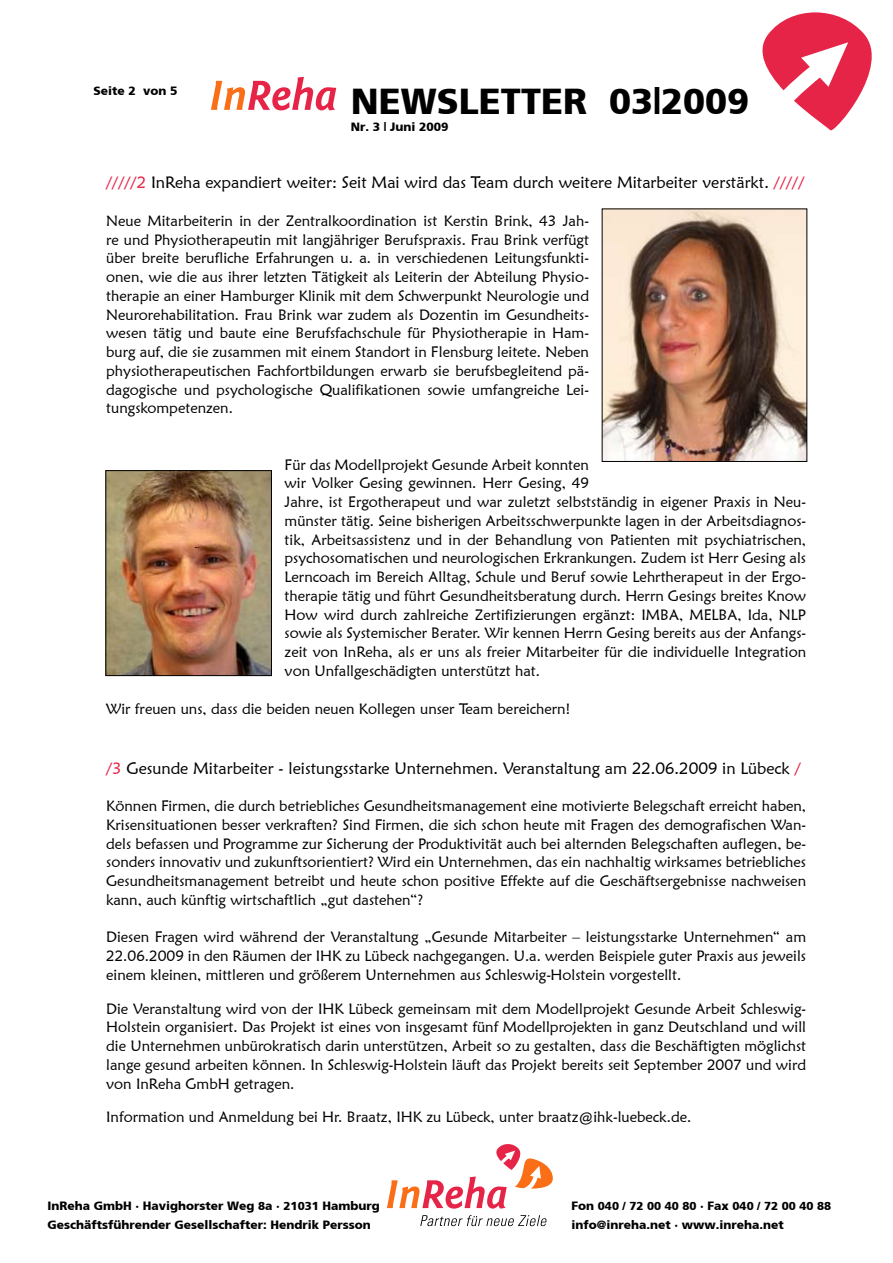
<style>
.page{position:relative;width:893px;height:1263px;background:#fff}
.page>*{position:absolute;margin:0;border:0;box-sizing:border-box;transform-origin:0 0}
.t1{font:900 36px "Frutiger";color:#000}
.t2{font:16.5px "Maiandra GD";color:#000}
.t3{font:15px/18.8px "Maiandra GD";color:#000;text-align:justify}
.t4{font:900 12px/18.8px "Frutiger";color:#000}
.t5{font:900 11.55px "Frutiger";color:#000}
.s1{color:#e62447}
.s2{font-size:11.55px}
.s3{font-size:12px}
</style>
<div class="page">
<svg style="left:762px;top:12px;width:110px;height:119px"></svg>
<svg style="left:211px;top:77px;width:125px;height:33px"></svg>
<svg style="left:420px;top:1215px;width:127px;height:11px"></svg>
<svg style="left:387px;top:1144px;width:166px;height:64px"></svg>
<img style="left:604px;top:211px;width:201px;height:249px">
<img style="left:107px;top:472px;width:163px;height:202px">
<div style="left:105px;top:470px;width:167px;height:206px;border:1px solid #000"></div>
<p class="t4" style="left:94px;top:82px;width:86px">Seite 2 von 5</p>
<h1 class="t1" style="left:351px;top:80px;width:400px">NEWSLETTER 03|2009</h1>
<p class="t4" style="left:351px;top:117px;width:99px">Nr. 3 | Juni 2009</p>
<p class="t2" style="left:106px;top:173px;width:700px"><span class="s1">/////2</span> InReha expandiert weiter: Seit Mai wird das Team durch weitere Mitarbeiter verstärkt. <span class="s1">/////</span></p>
<p class="t3" style="left:106px;top:211px;width:484px">Neue Mitarbeiterin in der Zentralkoordination ist Kerstin Brink, 43 Jah&shy;re und Physiotherapeutin mit langjähriger Berufspraxis. Frau Brink verfügt über breite berufliche Erfahrungen u. a. in verschiedenen Leitungsfunkti&shy;onen, wie die aus ihrer letzten Tätigkeit als Leiterin der Abteilung Physio&shy;therapie an einer Hamburger Klinik mit dem Schwerpunkt Neurologie und Neurorehabilitation. Frau Brink war zudem als Dozentin im Gesundheits&shy;wesen tätig und baute eine Berufsfachschule für Physiotherapie in Ham&shy;burg auf, die sie zusammen mit einem Standort in Flensburg leitete. Neben physiotherapeutischen Fachfortbildungen erwarb sie berufsbegleitend pä&shy;dagogische und psychologische Qualifikationen sowie umfangreiche Lei&shy;tungskompetenzen.</p>
<p class="t3" style="left:285px;top:455px;width:523px;text-align:left">Für das Modellprojekt Gesunde Arbeit konnten<br>wir Volker Gesing gewinnen. Herr Gesing, 49<br>Jahre, ist Ergotherapeut und war zuletzt selbstständig in eigener Praxis in Neu&shy;münster tätig. Seine bisherigen Arbeitsschwerpunkte lagen in der Arbeitsdiagnos&shy;tik, Arbeitsassistenz und in der Behandlung von Patienten mit psychiatrischen, psychosomatischen und neurologischen Erkrankungen. Zudem ist Herr Gesing als Lerncoach im Bereich Alltag, Schule und Beruf sowie Lehrtherapeut in der Ergo&shy;therapie tätig und führt Gesundheitsberatung durch. Herrn Gesings breites Know How wird durch zahlreiche Zertifizierungen ergänzt: IMBA, MELBA, Ida, NLP sowie als Systemischer Berater. Wir kennen Herrn Gesing bereits aus der Anfangs&shy;zeit von InReha, als er uns als freier Mitarbeiter für die individuelle Integration von Unfallgeschädigten unterstützt hat.</p>
<p class="t3" style="left:106px;top:699px;width:465px">Wir freuen uns, dass die beiden neuen Kollegen unser Team bereichern!</p>
<p class="t2" style="left:106px;top:758px;width:696px"><span class="s1">/3</span> Gesunde Mitarbeiter - leistungsstarke Unternehmen. Veranstaltung am 22.06.2009 in Lübeck <span class="s1">/</span></p>
<p class="t3" style="left:106px;top:796px;width:701px">Können Firmen, die durch betriebliches Gesundheitsmanagement eine motivierte Belegschaft erreicht haben, Krisensituationen besser verkraften? Sind Firmen, die sich schon heute mit Fragen des demografischen Wan&shy;dels befassen und Programme zur Sicherung der Produktivität auch bei alternden Belegschaften auflegen, be&shy;sonders innovativ und zukunftsorientiert? Wird ein Unternehmen, das ein nachhaltig wirksames betriebliches Gesundheitsmanagement betreibt und heute schon positive Effekte auf die Geschäftsergebnisse nachweisen kann, auch künftig wirtschaftlich „gut dastehen“?</p>
<p class="t3" style="left:106px;top:927px;width:701px">Diesen Fragen wird während der Veranstaltung „Gesunde Mitarbeiter – leistungsstarke Unternehmen“ am 22.06.2009 in den Räumen der IHK zu Lübeck nachgegangen. U.a. werden Beispiele guter Praxis aus jeweils einem kleinen, mittleren und größerem Unternehmen aus Schleswig-Holstein vorgestellt.</p>
<p class="t3" style="left:106px;top:999px;width:701px">Die Veranstaltung wird von der IHK Lübeck gemeinsam mit dem Modellprojekt Gesunde Arbeit Schleswig-Holstein organisiert. Das Projekt ist eines von insgesamt fünf Modellprojekten in ganz Deutschland und will die Unternehmen unbürokratisch darin unterstützen, Arbeit so zu gestalten, dass die Beschäftigten möglichst lange gesund arbeiten können. In Schleswig-Holstein läuft das Projekt bereits seit September 2007 und wird von InReha GmbH getragen.</p>
<p class="t3" style="left:106px;top:1107px;width:587px">Information und Anmeldung bei Hr. Braatz, IHK zu Lübeck, unter braatz@ihk-luebeck.de.</p>
<p class="t4" style="left:47px;top:1196px;width:334px">InReha GmbH · Havighorster Weg <span class="s2">8</span>a · <span class="s2">21031</span> Hamburg<br>Geschäftsführender Gesellschafter: Hendrik Persson</p>
<p class="t5" style="left:571px;top:1199px;width:261px"><span class="s3">Fon</span> 040 / 72 00 40 80 <span class="s3">· Fax</span> 040 / 72 00 40 88</p>
<p class="t4" style="left:571px;top:1215px;width:214px">info@inreha.net · www.inreha.net</p>
</div>
